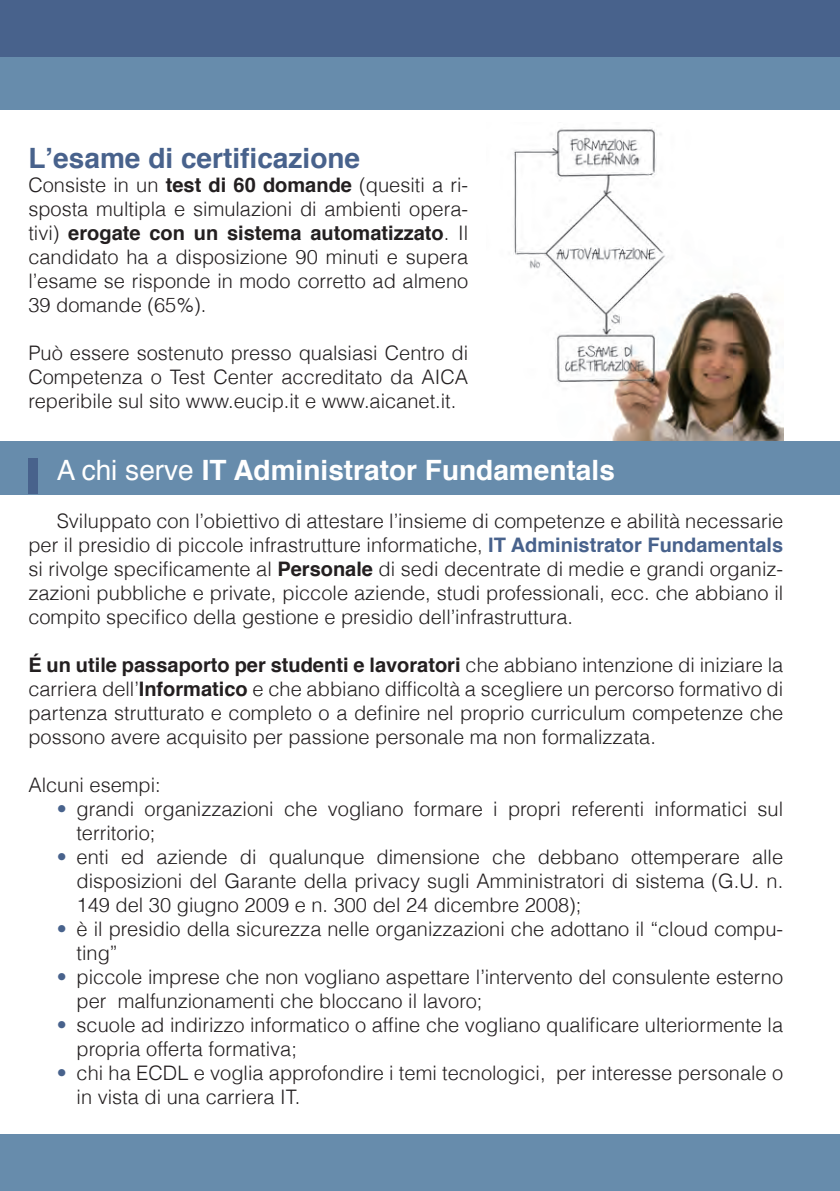
<style>
.page{position:relative;width:840px;height:1191px;background:#fff}
.page>*{position:absolute;margin:0;border:0;box-sizing:border-box;transform-origin:0 0}
.t1{font:700 28px "Helvetica";color:#fff}
.t2{font:700 28px "Helvetica";color:#48628c}
.t3{font:300 20px/24px "Helvetica";color:#231f20;text-align:justify}
.s1{font-weight:700}
.s2{font-weight:400}
.s3{font-weight:700;color:#48628c}
.s4{color:#48628c}
</style>
<div class="page">
<img style="left:514px;top:128px;width:268px;height:313px">
<div style="left:0;top:57px;width:839px;height:53px;background:#678cac"></div>
<div style="left:0;top:1134px;width:839px;height:57px;background:#678cac"></div>
<div style="left:0;top:0;width:839px;height:57px;background:#48628c"></div>
<div style="left:0;top:441px;width:839px;height:53px;background:#678cac"></div>
<div style="left:28px;top:459px;width:10px;height:35px;background:#48628c"></div>
<p class="t2" style="left:28px;top:136px;width:333px">L’esame di certificazione</p>
<p class="t3" style="left:28px;top:173px;width:441px">Consiste in un <span class="s1">test di 60 domande</span> (quesiti a ri&shy;sposta multipla e simulazioni di ambienti opera&shy;tivi) <span class="s1">erogate con un sistema automatizzato</span>. Il candidato ha a disposizione 90 minuti e supera l’esame se risponde in modo corretto ad almeno 39 domande (65%).</p>
<p class="t3" style="left:28px;top:341px;width:441px">Può essere sostenuto presso qualsiasi Centro di Competenza o Test Center accreditato da AICA reperibile sul sito www.eucip.it e www.aicanet.it.</p>
<p class="t1" style="left:57px;top:448px;width:559px"><span class="s2">A chi serve</span> IT Administrator Fundamentals</p>
<p class="t3" style="left:28px;top:509px;width:756px;text-indent:28px">Sviluppato con l’obiettivo di attestare l’insieme di competenze e abilità necessarie per il presidio di piccole infrastrutture informatiche, <span class="s3">IT Administrator Fundamentals </span>si rivolge specificamente al <span class="s1">Personale</span> di sedi decentrate di medie e grandi organiz&shy;zazioni pubbliche e private, piccole aziende, studi professionali, ecc. che abbiano il compito specifico della gestione e presidio dell’infrastruttura.</p>
<p class="t3" style="left:28px;top:653px;width:756px"><span class="s1">É un utile passaporto per studenti e lavoratori</span> che abbiano intenzione di iniziare la carriera dell’<span class="s1">Informatico</span> e che abbiano difficoltà a scegliere un percorso formativo di partenza strutturato e completo o a definire nel proprio curriculum competenze che possono avere acquisito per passione personale ma non formalizzata.</p>
<p class="t3" style="left:28px;top:773px;width:134px">Alcuni esempi:</p>
<p class="t3" style="left:76px;top:797px;width:707px;text-indent:-20px"><span class="s4">•</span> grandi organizzazioni che vogliano formare i propri referenti informatici sul territorio;</p>
<p class="t3" style="left:77px;top:845px;width:707px;text-indent:-20px"><span class="s4">•</span> enti ed aziende di qualunque dimensione che debbano ottemperare alle disposizioni del Garante della privacy sugli Amministratori di sistema (G.U. n.<br>149 del 30 giugno 2009 e n. 300 del 24 dicembre 2008);</p>
<p class="t3" style="left:77px;top:917px;width:706px;text-indent:-20px"><span class="s4">•</span> è il presidio della sicurezza nelle organizzazioni che adottano il “cloud compu‑ ting”</p>
<p class="t3" style="left:77px;top:965px;width:707px;text-indent:-20px"><span class="s4">•</span> piccole imprese che non vogliano aspettare l’intervento del consulente esterno per malfunzionamenti che bloccano il lavoro;</p>
<p class="t3" style="left:77px;top:1013px;width:707px;text-indent:-20px"><span class="s4">•</span> scuole ad indirizzo informatico o affine che vogliano qualificare ulteriormente la propria offerta formativa;</p>
<p class="t3" style="left:77px;top:1061px;width:707px;text-indent:-20px"><span class="s4">•</span> chi ha ECDL e voglia approfondire i temi tecnologici, per interesse personale o in vista di una carriera IT.</p>
</div>
